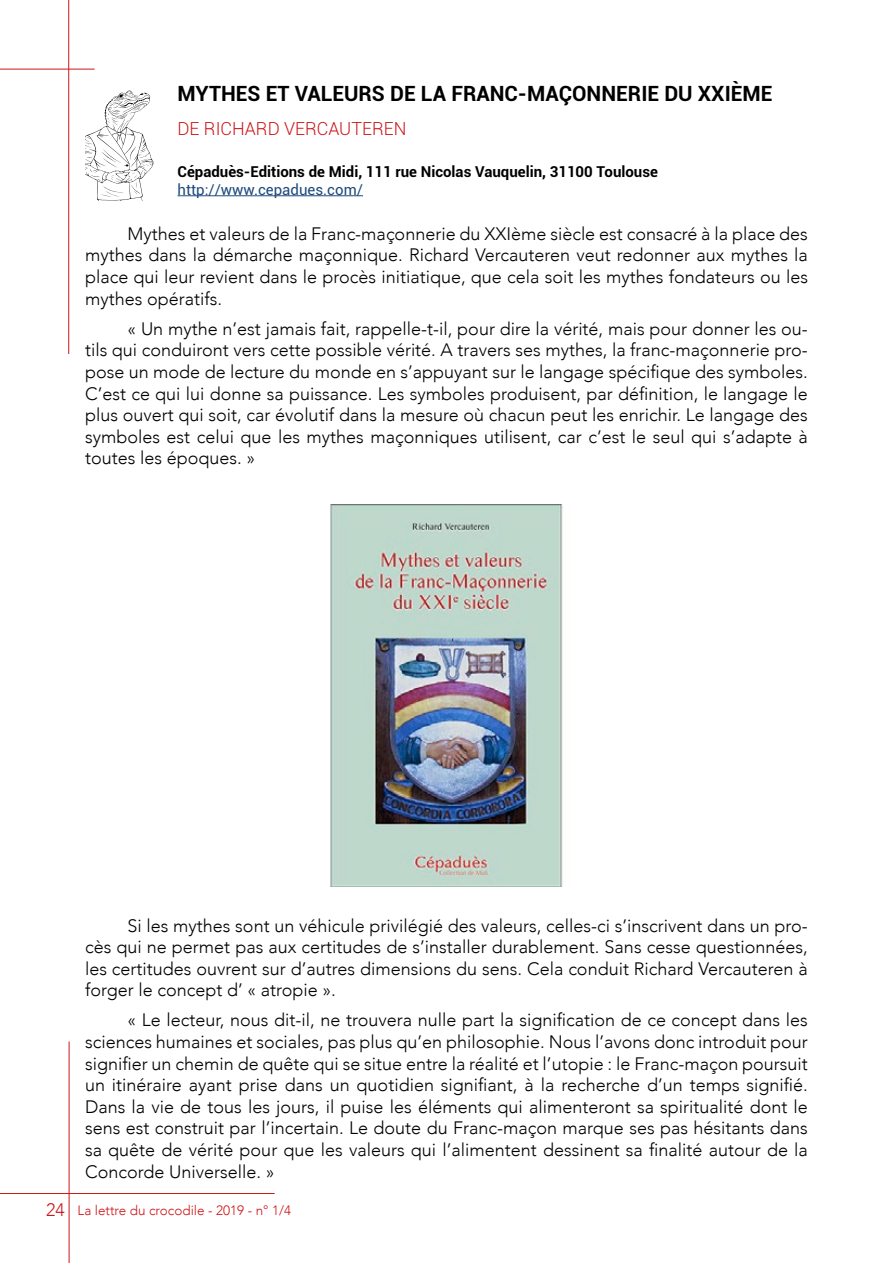
<style>
.page{position:relative;width:893px;height:1263px;background:#fff}
.page>*{position:absolute;margin:0;border:0;box-sizing:border-box;transform-origin:0 0}
.titre_2{font:700 21px "Roboto";color:#000}
.t1{font:300 18px/21.6px "Avenir";color:#000;text-align:justify}
.titre_rouge{font:300 18px "Roboto";color:#cd1719}
.infos{font:700 15px/18px "Roboto";color:#000}
.t2{font:300 13.5px "Avenir";color:#cd1719}
.s1{font-weight:400;color:#1e497c}
.s2{font-size:18px}
</style>
<div class="page">
<hr style="left:68px;top:0;width:1px;height:354px;background:#cd1719">
<hr style="left:0;top:69px;width:95px;height:1px;background:#cd1719">
<hr style="left:69px;top:1041px;width:1px;height:222px;background:#cd1719">
<hr style="left:0;top:1193px;width:275px;height:1px;background:#cd1719">
<hr style="left:178px;top:195px;width:185px;height:1px;background:#1e497c">
<img style="left:330px;top:504px;width:233px;height:382px">
<svg style="left:85px;top:91px;width:68px;height:110px"></svg>
<p class="titre_2" style="left:178px;top:79px;width:596px">MYTHES ET VALEURS DE LA FRANC-MAÇONNERIE DU XXIÈME</p>
<p class="titre_rouge" style="left:178px;top:116px;width:230px">DE RICHARD VERCAUTEREN</p>
<p class="infos" style="left:178px;top:162px;width:482px">Cépaduès-Editions de Midi, 111 rue Nicolas Vauquelin, 31100 Toulouse <span class="s1">http://www.cepadues.com/</span></p>
<p class="t1" style="left:85px;top:223px;width:724px;text-indent:43px">Mythes et valeurs de la Franc-maçonnerie du XXIème siècle est consacré à la place des mythes dans la démarche maçonnique. Richard Vercauteren veut redonner aux mythes la place qui leur revient dans le procès initiatique, que cela soit les mythes fondateurs ou les mythes opératifs.</p>
<p class="t1" style="left:85px;top:318px;width:724px;text-indent:43px">« Un mythe n’est jamais fait, rappelle-t-il, pour dire la vérité, mais pour donner les ou&shy;tils qui conduiront vers cette possible vérité. A travers ses mythes, la franc-maçonnerie pro&shy;pose un mode de lecture du monde en s’appuyant sur le langage spécifique des symboles.<br>C’est ce qui lui donne sa puissance. Les symboles produisent, par définition, le langage le plus ouvert qui soit, car évolutif dans la mesure où chacun peut les enrichir. Le langage des symboles est celui que les mythes maçonniques utilisent, car c’est le seul qui s’adapte à toutes les époques. »</p>
<p class="t1" style="left:85px;top:914px;width:724px;text-indent:43px">Si les mythes sont un véhicule privilégié des valeurs, celles-ci s’inscrivent dans un pro&shy;cès qui ne permet pas aux certitudes de s’installer durablement. Sans cesse questionnées, les certitudes ouvrent sur d’autres dimensions du sens. Cela conduit Richard Vercauteren à forger le concept d’ « atropie ».</p>
<p class="t1" style="left:85px;top:1009px;width:724px;text-indent:43px">« Le lecteur, nous dit-il, ne trouvera nulle part la signification de ce concept dans les sciences humaines et sociales, pas plus qu’en philosophie. Nous l’avons donc introduit pour signifier un chemin de quête qui se situe entre la réalité et l’utopie : le Franc-maçon poursuit un itinéraire ayant prise dans un quotidien signifiant, à la recherche d’un temps signifié.<br>Dans la vie de tous les jours, il puise les éléments qui alimenteront sa spiritualité dont le sens est construit par l’incertain. Le doute du Franc-maçon marque ses pas hésitants dans sa quête de vérité pour que les valeurs qui l’alimentent dessinent sa finalité autour de la Concorde Universelle. »</p>
<p class="t2" style="left:46px;top:1202px;width:247px"><span class="s2">24</span> La lettre du crocodile - 2019 - n° 1/4</p>
</div>
